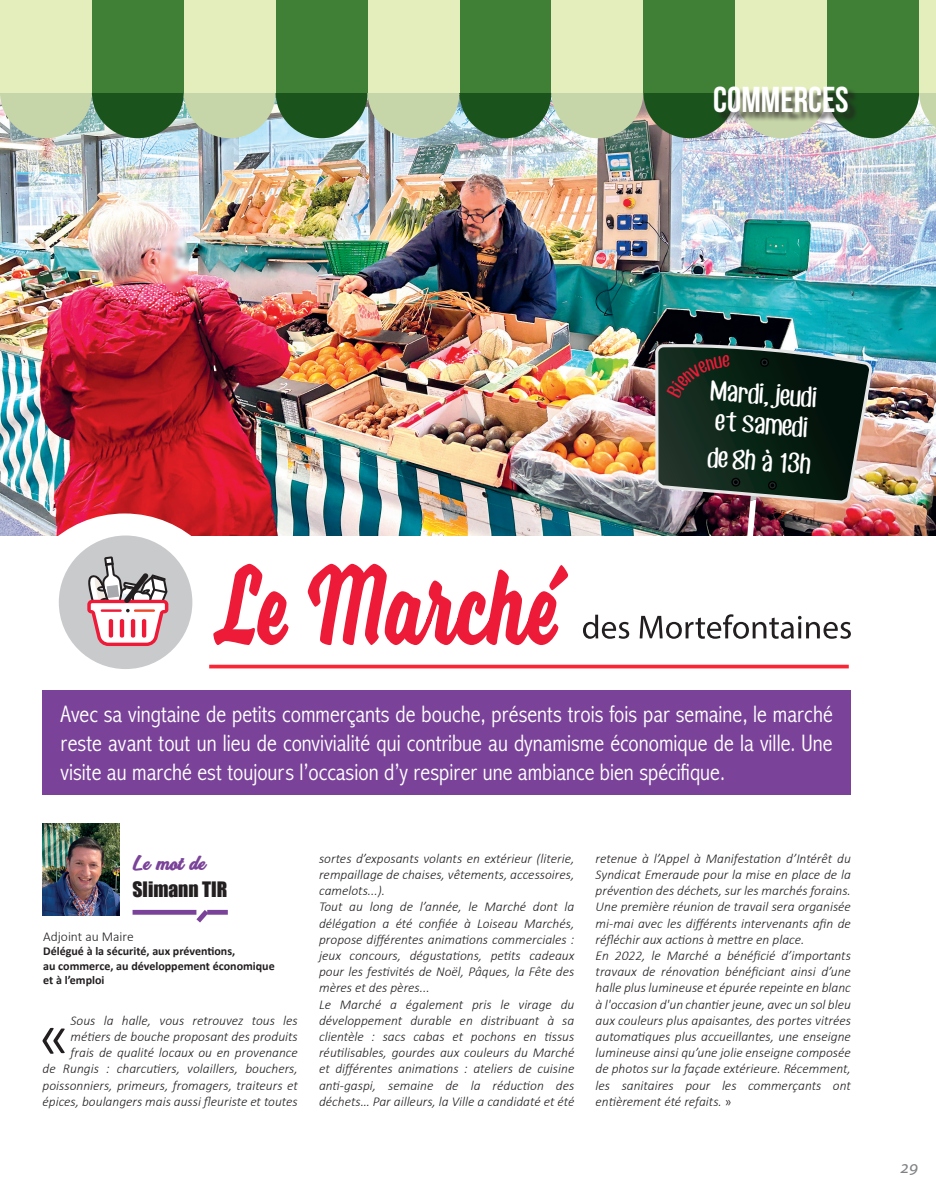
<style>
.page{position:relative;width:936px;height:1191px;background:#fff}
.page>*{position:absolute;margin:0;border:0;box-sizing:border-box;transform-origin:0 0}
.t1{font:300 64.5px "Calibri";color:#231f20}
.t2{font:36px "Bebas Neue";color:#fff}
.t3{font:25.05px "CF Jack Story";color:#fff}
.t4{font:300 condensed 24px/28.8px "Abadi MT Pro";color:#fff;text-align:justify}
.t5{font:19.5px "Impact";color:#231f20}
.t6{font:18px "Breeze Personal Use";letter-spacing:.01em;color:#7a4399}
.t7{font:italic 18px "Myriad Pro";color:#808285}
.t8{font:italic 300 13.5px/16.2px "Calibri";color:#231f20;text-align:justify}
.t9{font:300 13.5px "Calibri";color:#231f20}
.t10{font:700 12px "Calibri";color:#231f20}
.s1{font-style:normal}
</style>
<div class="page">
<img style="left:0;top:99px;width:935px;height:436px">
<div style="left:15px;top:513px;width:219px;height:220px;background:#fff;border-radius:50%"></div>
<svg style="left:213px;top:564px;width:355px;height:81px"></svg>
<svg style="left:583px;top:614px;width:267px;height:25px"></svg>
<svg style="left:209px;top:664px;width:639px;height:4px;background:#fa4c58"></svg>
<div style="left:59px;top:535px;width:133px;height:134px;background:#c9cacc;border-radius:50%"></div>
<svg style="left:87px;top:556px;width:81px;height:90px"></svg>
<div style="left:43px;top:690px;width:807px;height:105px;background:#7a4399"></div>
<div style="left:0;top:46px;width:92px;height:92px;background:#c7d6a8;border-radius:50%"></div>
<div style="left:92px;top:46px;width:92px;height:92px;background:#1b531c;border-radius:50%"></div>
<div style="left:184px;top:46px;width:92px;height:92px;background:#c7d6a8;border-radius:50%"></div>
<div style="left:276px;top:46px;width:91px;height:92px;background:#1b531c;border-radius:50%"></div>
<div style="left:367px;top:46px;width:92px;height:92px;background:#c7d6a8;border-radius:50%"></div>
<div style="left:459px;top:46px;width:92px;height:92px;background:#1b531c;border-radius:50%"></div>
<div style="left:551px;top:46px;width:92px;height:92px;background:#c7d6a8;border-radius:50%"></div>
<div style="left:643px;top:46px;width:92px;height:92px;background:#1b531c;border-radius:50%"></div>
<div style="left:735px;top:46px;width:92px;height:92px;background:#c7d6a8;border-radius:50%"></div>
<div style="left:827px;top:46px;width:92px;height:92px;background:#1b531c;border-radius:50%"></div>
<svg style="left:919px;top:92px;width:16px;height:46px"></svg>
<div style="left:0;top:0;width:92px;height:92px;background:#e4eebc"></div>
<div style="left:92px;top:0;width:92px;height:92px;background:#3f8036"></div>
<div style="left:184px;top:0;width:92px;height:92px;background:#e4eebc"></div>
<div style="left:276px;top:0;width:91px;height:92px;background:#3f8036"></div>
<div style="left:367px;top:0;width:92px;height:92px;background:#e4eebc"></div>
<div style="left:459px;top:0;width:92px;height:92px;background:#3f8036"></div>
<div style="left:551px;top:0;width:92px;height:92px;background:#e4eebc"></div>
<div style="left:643px;top:0;width:92px;height:92px;background:#3f8036"></div>
<div style="left:735px;top:0;width:92px;height:92px;background:#e4eebc"></div>
<div style="left:827px;top:0;width:92px;height:92px;background:#3f8036"></div>
<div style="left:919px;top:0;width:16px;height:92px;background:#e4eebc"></div>
<div style="left:716px;top:88px;width:142px;height:35px;background:#231f20;opacity:.75"></div>
<hr style="left:132px;top:910px;width:64px;height:4px;background:#7a4399">
<hr style="left:207px;top:910px;width:21px;height:4px;background:#7a4399">
<svg style="left:191px;top:909px;width:22px;height:14px"></svg>
<img style="left:43px;top:823px;width:77px;height:92px">
<img style="left:655px;top:344px;width:217px;height:192px">
<p class="t2" style="left:713px;top:80px;width:137px">COMMERCES</p>
<p class="t3" style="left:711px;top:374px;width:108px;rotate:4deg">Mardi, jeudi</p>
<p class="t3" style="left:715px;top:405px;width:94px;rotate:4deg">et samedi</p>
<p class="t3" style="left:708px;top:441px;width:104px;rotate:4deg">de 8h à 13h</p>
<p class="t4" style="left:61px;top:700px;width:773px">Avec sa vingtaine de petits commerçants de bouche, présents trois fois par semaine, le marché reste avant tout un lieu de convivialité qui contribue au dynamisme économique de la ville. Une visite au marché est toujours l’occasion d’y respirer une ambiance bien spécifique.</p>
<p class="t6" style="left:132px;top:852px;width:75px">Le mot de</p>
<p class="t5" style="left:132px;top:874px;width:96px">Slimann TIR</p>
<p class="t9" style="left:43px;top:928px;width:92px">Adjoint au Maire</p>
<p class="t10" style="left:43px;top:942px;width:193px">Délégué à la sécurité, aux préventions,</p>
<p class="t10" style="left:43px;top:957px;width:233px">au commerce, au développement économique</p>
<p class="t10" style="left:43px;top:971px;width:63px">et à l’emploi</p>
<p class="t8" style="left:43px;top:1012px;width:257px;text-align:right">Sous la halle, vous retrouvez tous les métiers de bouche proposant des produits<br>frais de qualité locaux ou en provenance<br>de Rungis : charcutiers, volaillers, bouchers, poissonniers, primeurs, fromagers, traiteurs et épices, boulangers mais aussi fleuriste et toutes</p>
<p class="t1" style="left:38px;top:995px;width:34px">«</p>
<p class="t8" style="left:319px;top:850px;width:257px">sortes d’exposants volants en extérieur (literie, rempaillage de chaises, vêtements, accessoires, camelots...).</p>
<p class="t8" style="left:319px;top:898px;width:257px">Tout au long de l’année, le Marché dont la délégation a été confiée à Loiseau Marchés, propose différentes animations commerciales : jeux concours, dégustations, petits cadeaux pour les festivités de Noël, Pâques, la Fête des mères et des pères...</p>
<p class="t8" style="left:319px;top:995px;width:257px">Le Marché a également pris le virage du développement durable en distribuant à sa clientèle : sacs cabas et pochons en tissus réutilisables, gourdes aux couleurs du Marché et différentes animations : ateliers de cuisine anti-gaspi, semaine de la réduction des déchets… Par ailleurs, la Ville a candidaté et été</p>
<p class="t8" style="left:595px;top:850px;width:257px">retenue à l’Appel à Manifestation d’Intérêt du Syndicat Emeraude pour la mise en place de la prévention des déchets, sur les marchés forains.<br>Une première réunion de travail sera organisée mi-mai avec les différents intervenants afin de réfléchir aux actions à mettre en place.</p>
<p class="t8" style="left:595px;top:947px;width:257px">En 2022, le Marché a bénéficié d’importants travaux de rénovation bénéficiant ainsi d’une halle plus lumineuse et épurée repeinte en blanc à l'occasion d'un chantier jeune, avec un sol bleu aux couleurs plus apaisantes, des portes vitrées automatiques plus accueillantes, une enseigne lumineuse ainsi qu’une jolie enseigne composée de photos sur la façade extérieure. Récemment, les sanitaires pour les commerçants ont entièrement été refaits. <span class="s1">»</span></p>
<h3 class="t7" style="left:900px;top:1156px;width:20px">29</h3>
</div>
